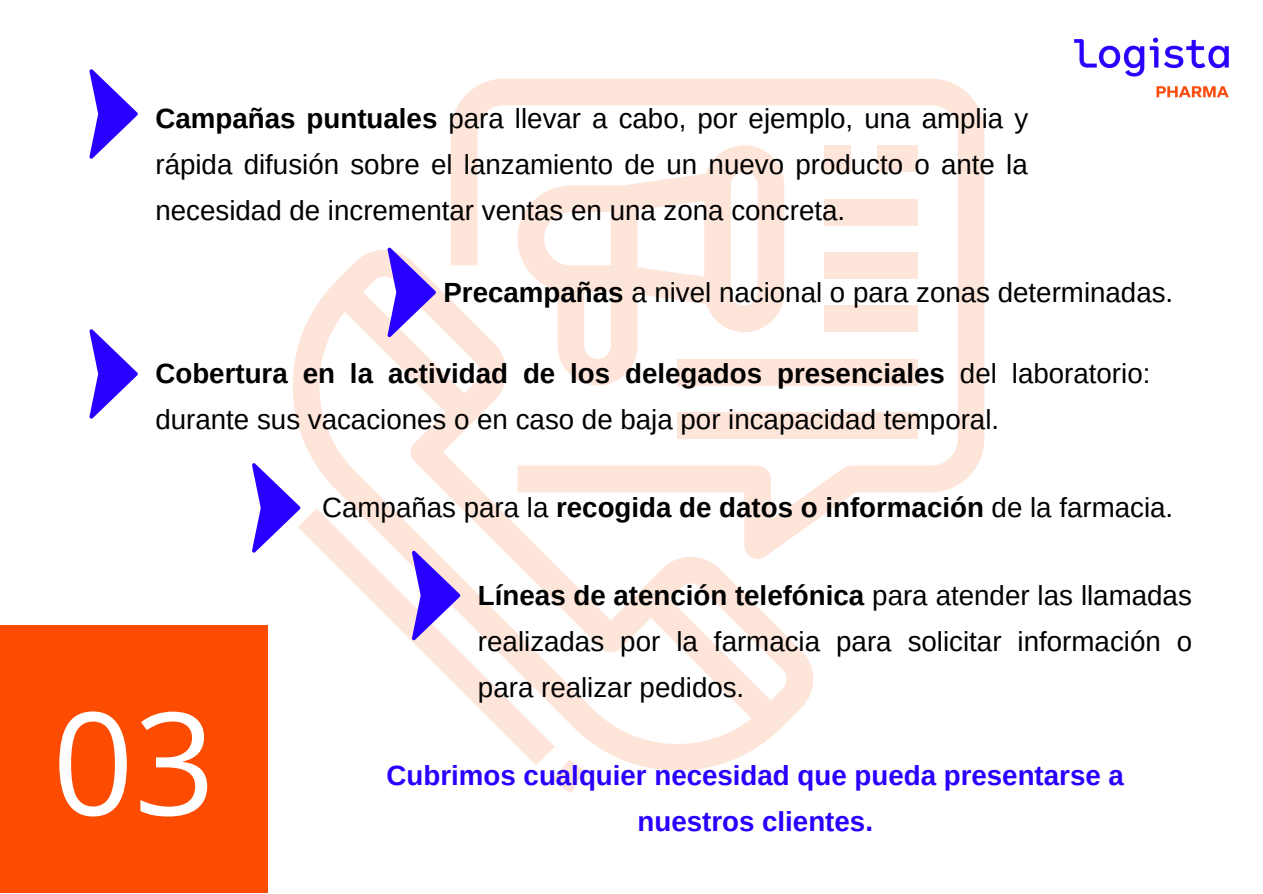
<style>
.page{position:relative;width:1263px;height:894px;background:#fff}
.page>*{position:absolute;margin:0;border:0;box-sizing:border-box;transform-origin:0 0}
.t1{font:142.8px "Open Sans";color:#fff}
.t2{font:27.75px/46px "Arimo";color:#000;text-align:justify}
.t3{font:700 27.75px/46px "Arimo";color:#2800ff;text-align:center}
.s1{font-weight:700}
</style>
<div class="page">
<div style="left:0;top:625px;width:268px;height:268px;background:#fc4c02"></div>
<img style="left:1074px;top:37px;width:155px;height:61px">
<svg style="left:451px;top:79px;width:533px;height:441px"></svg>
<svg style="left:553px;top:770px;width:32px;height:23px"></svg>
<svg style="left:293px;top:246px;width:524px;height:524px"></svg>
<div style="left:824px;top:145px;width:27px;height:27px;background:#fee5da"></div>
<div style="left:878px;top:145px;width:40px;height:27px;background:#fee5da"></div>
<div style="left:824px;top:199px;width:94px;height:26px;background:#fee5da"></div>
<div style="left:824px;top:252px;width:94px;height:27px;background:#fee5da"></div>
<div style="left:824px;top:305px;width:94px;height:27px;background:#fee5da"></div>
<div style="left:678px;top:359px;width:240px;height:26px;background:#fee5da"></div>
<div style="left:678px;top:412px;width:240px;height:27px;background:#fee5da"></div>
<svg style="left:517px;top:145px;width:267px;height:240px"></svg>
<svg style="left:388px;top:247px;width:48px;height:90px"></svg>
<svg style="left:89px;top:69px;width:49px;height:90px"></svg>
<svg style="left:89px;top:329px;width:49px;height:89px"></svg>
<svg style="left:252px;top:463px;width:48px;height:89px"></svg>
<svg style="left:412px;top:550px;width:48px;height:90px"></svg>
<p class="t2" style="left:155px;top:95px;width:874px"><span class="s1">Campañas puntuales</span> para llevar a cabo, por ejemplo, una amplia y rápida difusión sobre el lanzamiento de un nuevo producto o ante la necesidad de incrementar ventas en una zona concreta.</p>
<p class="t2" style="left:443px;top:269px;width:731px"><span class="s1">Precampañas</span> a nivel nacional o para zonas determinadas.</p>
<p class="t2" style="left:155px;top:350px;width:996px"><span class="s1">Cobertura en la actividad de los delegados presenciales</span> del laboratorio: durante sus vacaciones o en caso de baja por incapacidad temporal.</p>
<p class="t2" style="left:322px;top:484px;width:853px">Campañas para la <span class="s1">recogida de datos o información</span> de la farmacia.</p>
<h1 class="t1" style="left:52px;top:662px;width:165px">03</h1>
<p class="t2" style="left:478px;top:571px;width:716px"><span class="s1">Líneas de atención telefónica</span> para atender las llamadas realizadas por la farmacia para solicitar información o para realizar pedidos.</p>
<p class="t3" style="left:387px;top:752px;width:739px">Cubrimos cualquier necesidad que pueda presentarse a nuestros clientes.</p>
</div>
